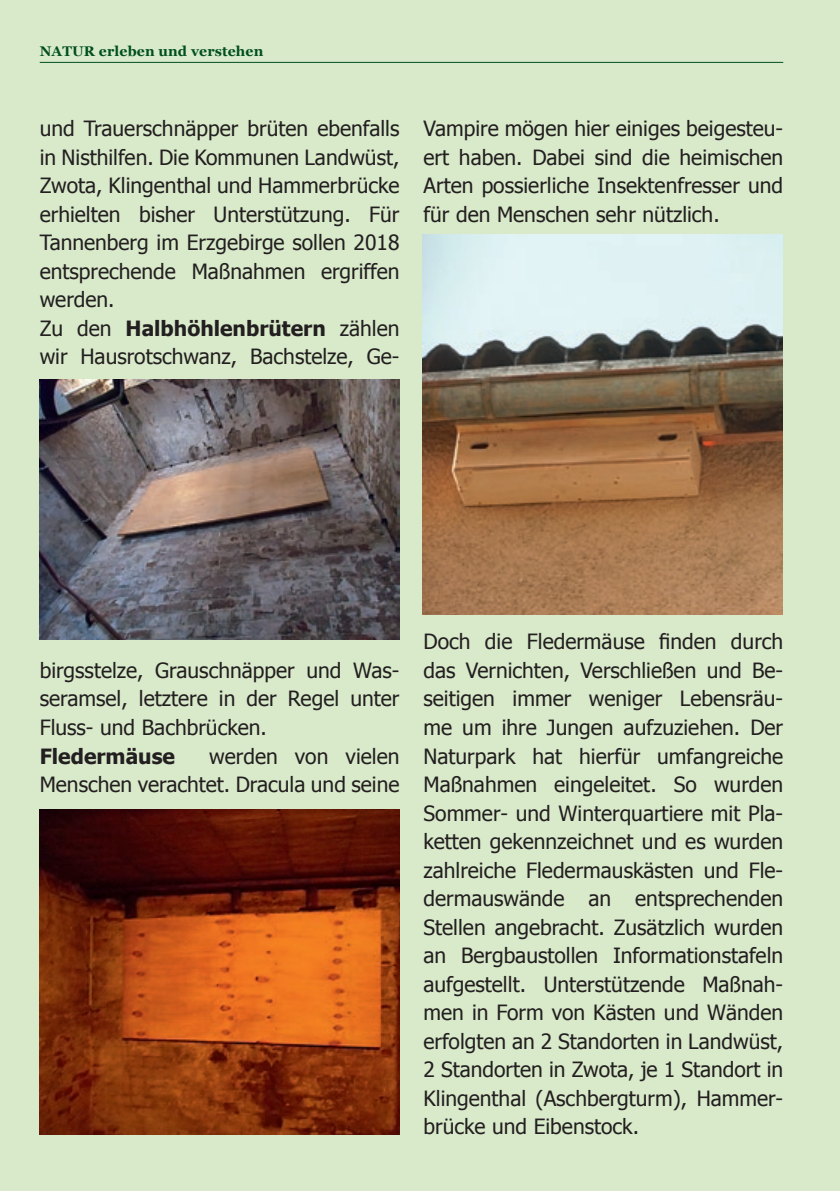
<style>
.page{position:relative;width:840px;height:1191px;background:#fff}
.page>*{position:absolute;margin:0;border:0;box-sizing:border-box;transform-origin:0 0}
.Bodytext{font:21px/28.4px "Tahoma";color:#231f20;text-align:justify}
.Bodytext-2{font:700 21px "Tahoma";color:#231f20}
.t1{font:700 14px "Georgia";letter-spacing:.01em;color:#004f1f}
.s1{font-weight:700}
</style>
<div class="page">
<div style="left:0;top:0;width:839px;height:1191px;background:#d9eaca"></div>
<hr style="left:40px;top:62px;width:742px;height:1px;background:#004f1f">
<img style="left:39px;top:379px;width:360px;height:260px">
<img style="left:422px;top:235px;width:360px;height:379px">
<img style="left:39px;top:809px;width:360px;height:325px">
<p class="t1" style="left:40px;top:42px;width:225px">NATUR erleben und verstehen</p>
<p class="Bodytext" style="left:40px;top:113px;width:361px">und Trauerschnäpper brüten ebenfalls in Nisthilfen. Die Kommunen Landwüst, Zwota, Klingenthal und Hammerbrücke erhielten bisher Unterstützung. Für Tannenberg im Erzgebirge sollen 2018 entsprechende Maßnahmen ergriffen werden.</p>
<p class="Bodytext" style="left:40px;top:313px;width:361px">Zu den <span class="s1">Halbhöhlenbrütern</span> zählen wir Hausrotschwanz, Bachstelze, Ge-</p>
<p class="Bodytext" style="left:423px;top:113px;width:361px">Vampire mögen hier einiges beigesteu&shy;ert haben. Dabei sind die heimischen Arten possierliche Insektenfresser und für den Menschen sehr nützlich.</p>
<p class="Bodytext" style="left:40px;top:655px;width:361px">birgsstelze, Grauschnäpper und Was&shy;seramsel, letztere in der Regel unter Fluss- und Bachbrücken.</p>
<p class="Bodytext-2" style="left:40px;top:741px;width:137px">Fledermäuse</p>
<p class="Bodytext" style="left:40px;top:740px;width:361px;text-align:right">werden von vielen<br>Menschen verachtet. Dracula und seine</p>
<p class="Bodytext" style="left:423px;top:626px;width:361px">Doch die Fledermäuse finden durch das Vernichten, Verschließen und Be&shy;seitigen immer weniger Lebensräu&shy;me um ihre Jungen aufzuziehen. Der Naturpark hat hierfür umfangreiche Maßnahmen eingeleitet. So wurden Sommer- und Winterquartiere mit Pla&shy;ketten gekennzeichnet und es wurden zahlreiche Fledermauskästen und Fle&shy;dermauswände an entsprechenden Stellen angebracht. Zusätzlich wurden an Bergbaustollen Informationstafeln aufgestellt. Unterstützende Maßnah&shy;men in Form von Kästen und Wänden erfolgten an 2 Standorten in Landwüst, 2 Standorten in Zwota, je 1 Standort in Klingenthal (Aschbergturm), Hammer&shy;brücke und Eibenstock.</p>
</div>
